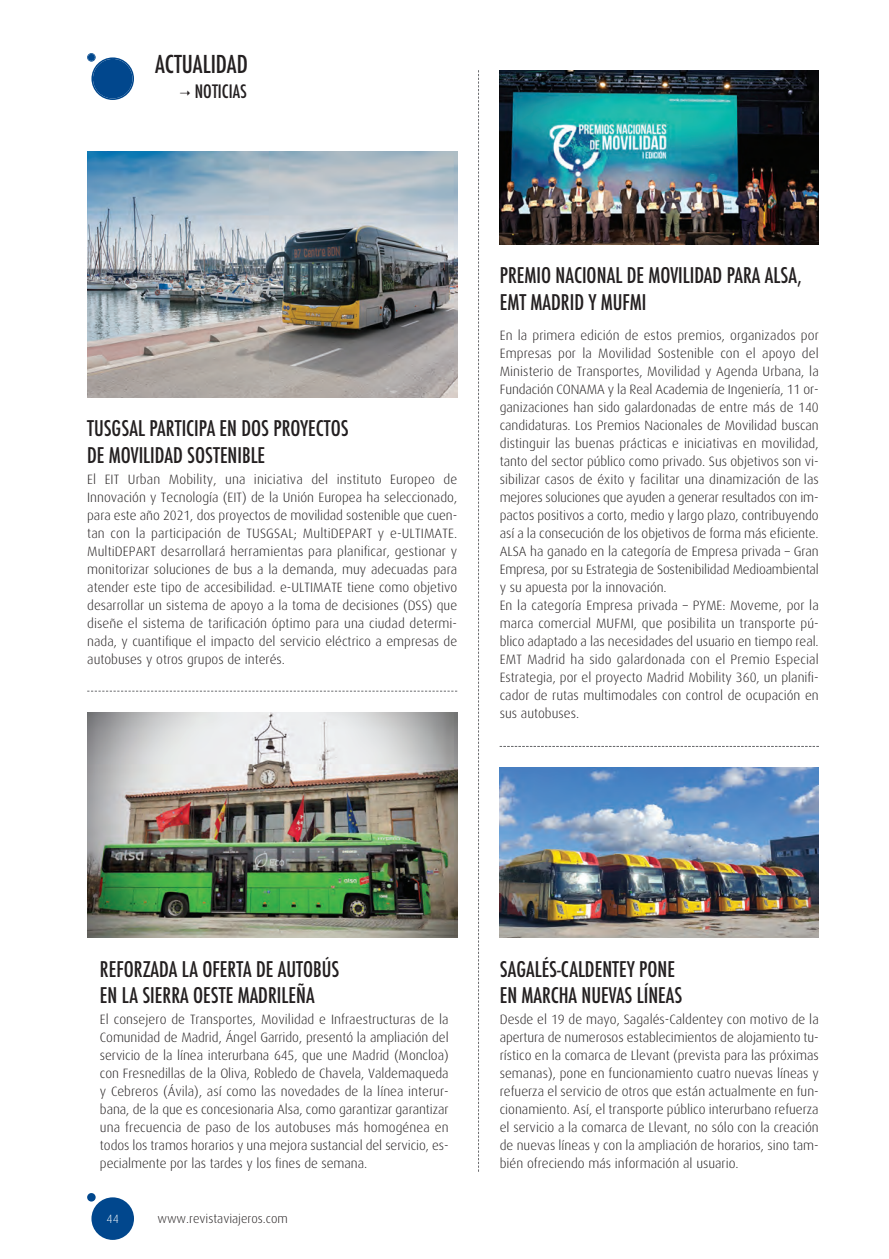
<style>
.page{position:relative;width:889px;height:1259px;background:#fff}
.page>*{position:absolute;margin:0;border:0;box-sizing:border-box;transform-origin:0 0}
.t1{font:500 condensed 24px "Futura";color:#231f20}
.t2{font:500 condensed 21px/26.2px "Futura";color:#231f20}
.t3{font:500 condensed 18px "Futura";color:#231f20}
.t4{font:300 13.5px/18px "Dax";color:#231f20;text-align:justify}
.t5{font:300 12.75px "Dax";color:#231f20}
.t6{font:300 12px "Dax";color:#fff}
</style>
<div class="page">
<div style="left:91px;top:1197px;width:43px;height:43px;background:#01478d;border-radius:50%"></div>
<div style="left:87px;top:1193px;width:9px;height:8px;background:#01478d;border-radius:50%"></div>
<svg style="left:91px;top:57px;width:43px;height:43px"></svg>
<div style="left:88px;top:54px;width:7px;height:7px;background:#01478d;border-radius:50%"></div>
<div style="left:87px;top:53px;width:9px;height:9px;border:2px solid #01478d;border-radius:50%"></div>
<img style="left:87px;top:151px;width:370px;height:247px">
<svg style="left:478px;top:70px;width:1px;height:1101px"></svg>
<img style="left:500px;top:767px;width:319px;height:171px">
<img style="left:500px;top:70px;width:319px;height:175px">
<svg style="left:87px;top:691px;width:370px;height:1px"></svg>
<img style="left:87px;top:712px;width:370px;height:226px">
<svg style="left:500px;top:746px;width:319px;height:1px"></svg>
<p class="t1" style="left:155px;top:51px;width:94px">ACTUALIDAD</p>
<p class="t3" style="left:195px;top:81px;width:53px">NOTICIAS</p>
<p class="t2" style="left:87px;top:416px;width:263px">TUSGSAL PARTICIPA EN DOS PROYECTOS<br>DE MOVILIDAD SOSTENIBLE</p>
<p class="t4" style="left:87px;top:471px;width:371px">El EIT Urban Mobility, una iniciativa del instituto Europeo de Innovación y Tecnología (EIT) de la Unión Europea ha seleccionado, para este año 2021, dos proyectos de movilidad sostenible que cuen&shy;tan con la participación de TUSGSAL; MultiDEPART y e-ULTIMATE.<br>MultiDEPART desarrollará herramientas para planificar, gestionar y monitorizar soluciones de bus a la demanda, muy adecuadas para atender este tipo de accesibilidad. e-ULTIMATE tiene como objetivo desarrollar un sistema de apoyo a la toma de decisiones (DSS) que diseñe el sistema de tarificación óptimo para una ciudad determi&shy;nada, y cuantifique el impacto del servicio eléctrico a empresas de autobuses y otros grupos de interés.</p>
<p class="t2" style="left:500px;top:263px;width:304px">PREMIO NACIONAL DE MOVILIDAD PARA ALSA,<br>EMT MADRID Y MUFMI</p>
<p class="t4" style="left:500px;top:327px;width:320px;text-align:left">En la primera edición de estos premios, organizados por Empresas por la Movilidad Sostenible con el apoyo del Ministerio de Transportes, Movilidad y Agenda Urbana, la Fundación CONAMA y la Real Academia de Ingeniería, 11 or&shy;ganizaciones han sido galardonadas de entre más de 140 candidaturas. Los Premios Nacionales de Movilidad buscan distinguir las buenas prácticas e iniciativas en movilidad, tanto del sector público como privado. Sus objetivos son vi&shy;sibilizar casos de éxito y facilitar una dinamización de las mejores soluciones que ayuden a generar resultados con im&shy;pactos positivos a corto, medio y largo plazo, contribuyendo así a la consecución de los objetivos de forma más eficiente.<br>ALSA ha ganado en la categoría de Empresa privada – Gran Empresa, por su Estrategia de Sostenibilidad Medioambiental y su apuesta por la innovación.<br>En la categoría Empresa privada – PYME: Moveme, por la marca comercial MUFMI, que posibilita un transporte pú&shy;blico adaptado a las necesidades del usuario en tiempo real.<br>EMT Madrid ha sido galardonada con el Premio Especial Estrategia, por el proyecto Madrid Mobility 360, un planifi&shy;cador de rutas multimodales con control de ocupación en sus autobuses.</p>
<p class="t2" style="left:100px;top:956px;width:241px">REFORZADA LA OFERTA DE AUTOBÚS<br>EN LA SIERRA OESTE MADRILEÑA</p>
<p class="t4" style="left:100px;top:1011px;width:350px">El consejero de Transportes, Movilidad e Infraestructuras de la Comunidad de Madrid, Ángel Garrido, presentó la ampliación del servicio de la línea interurbana 645, que une Madrid (Moncloa) con Fresnedillas de la Oliva, Robledo de Chavela, Valdemaqueda y Cebreros (Ávila), así como las novedades de la línea interur&shy;bana, de la que es concesionaria Alsa, como garantizar garantizar una frecuencia de paso de los autobuses más homogénea en todos los tramos horarios y una mejora sustancial del servicio, es&shy;pecialmente por las tardes y los fines de semana.</p>
<p class="t6" style="left:107px;top:1213px;width:14px">44</p>
<p class="t5" style="left:157px;top:1212px;width:132px">www.revistaviajeros.com</p>
<p class="t2" style="left:500px;top:956px;width:184px">SAGALÉS-CALDENTEY PONE<br>EN MARCHA NUEVAS LÍNEAS</p>
<p class="t4" style="left:500px;top:1011px;width:320px">Desde el 19 de mayo, Sagalés-Caldentey con motivo de la apertura de numerosos establecimientos de alojamiento tu&shy;rístico en la comarca de Llevant (prevista para las próximas semanas), pone en funcionamiento cuatro nuevas líneas y refuerza el servicio de otros que están actualmente en fun&shy;cionamiento. Así, el transporte público interurbano refuerza el servicio a la comarca de Llevant, no sólo con la creación de nuevas líneas y con la ampliación de horarios, sino tam&shy;bién ofreciendo más información al usuario.</p>
</div>
